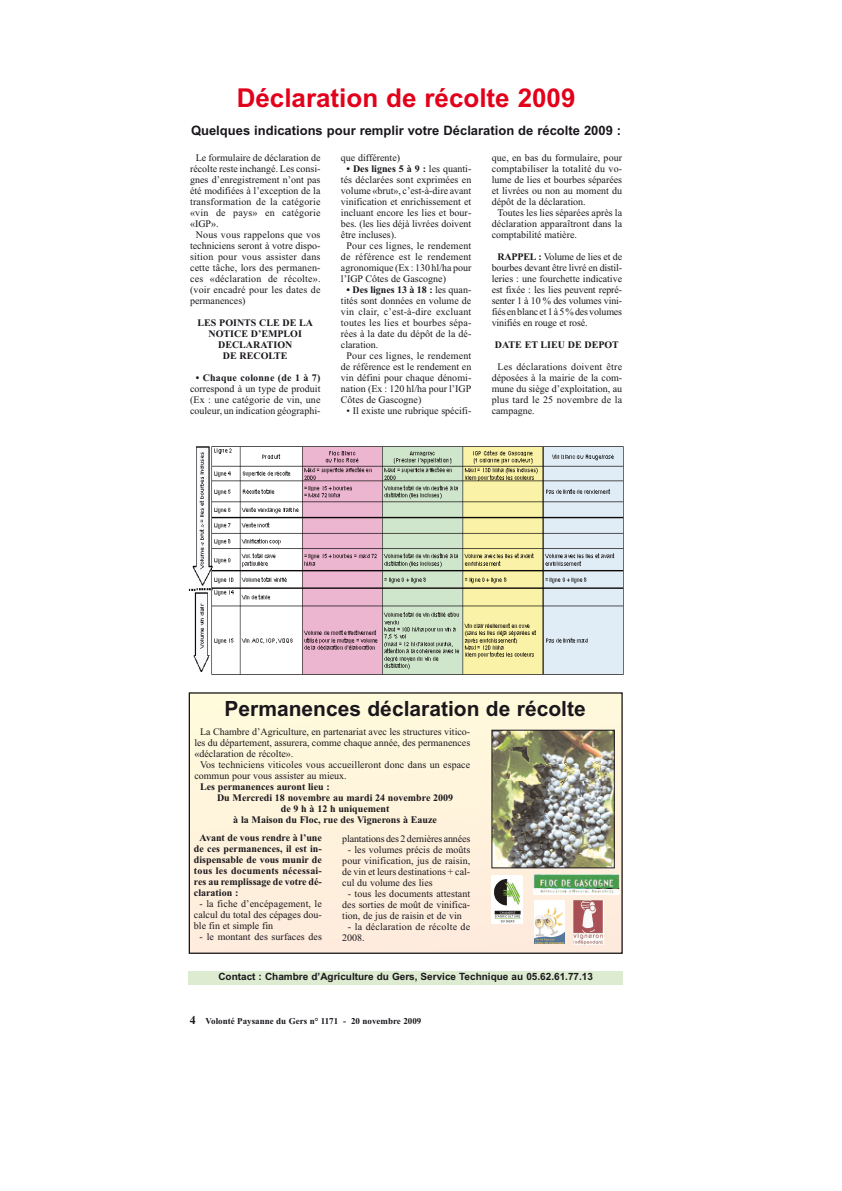
<style>
.page{position:relative;width:842px;height:1191px;background:#fff}
.page>*{position:absolute;margin:0;border:0;box-sizing:border-box;transform-origin:0 0}
.t1{font:700 26px "Arial";color:#e2001a}
.t2{font:700 21px "Arial";color:#1a171c}
.t3{font:700 13px "Arial";color:#1a171c}
.t4{font:10px/11px "Times New Roman";color:#1a171c;text-align:justify}
.t5{font:700 10px/11px "Times New Roman";color:#1a171c;text-align:center}
.t6{font:10px/11px "Times New Roman";letter-spacing:.02em;color:#1a171c}
.t7{font:700 10px "Arial";color:#1a171c}
.t8{font:700 10px "Times New Roman";letter-spacing:.02em;color:#1a171c}
.t9{font:700 9px "Times New Roman";color:#1a171c}
.s1{font-weight:400}
.s2{font-weight:700}
.s3{font-size:12px}
</style>
<div class="page">
<div style="left:191px;top:694px;width:430px;height:258px;background:#fff3dc"></div>
<div style="left:189px;top:692px;width:434px;height:262px;border:1px solid #1a171c"></div>
<svg style="left:573px;top:901px;width:1px;height:43px"></svg>
<img style="left:574px;top:901px;width:29px;height:43px">
<div style="left:534px;top:900px;width:30px;height:44px;background:#fff"></div>
<img style="left:534px;top:907px;width:30px;height:37px">
<div style="left:534px;top:875px;width:86px;height:20px;background:#fff"></div>
<img style="left:534px;top:875px;width:86px;height:18px">
<div style="left:492px;top:876px;width:30px;height:48px;background:#fff"></div>
<img style="left:494px;top:879px;width:27px;height:44px">
<img style="left:494px;top:732px;width:119px;height:134px">
<div style="left:492px;top:730px;width:123px;height:138px;border:1px solid #1a171c"></div>
<img style="left:188px;top:446px;width:436px;height:229px">
<div style="left:189px;top:971px;width:434px;height:14px;background:#ddebd1"></div>
<h1 class="t1" style="left:237px;top:88px;width:340px">Déclaration de récolte 2009</h1>
<h3 class="t3" style="left:191px;top:125px;width:432px">Quelques indications pour remplir votre Déclaration de récolte 2009 :</h3>
<p class="t4" style="left:196px;top:153px;width:126px">Le formulaire de déclaration de</p>
<p class="t4" style="left:190px;top:164px;width:132px">récolte reste inchangé. Les consi-</p>
<p class="t4" style="left:190px;top:175px;width:132px">gnes d’enregistrement n’ont pas</p>
<p class="t4" style="left:190px;top:186px;width:132px">été modifiées à l’exception de la</p>
<p class="t6" style="left:190px;top:197px;width:132px">transformation de la catégorie</p>
<p class="t6" style="left:190px;top:208px;width:132px">«vin de pays» en catégorie</p>
<p class="t4" style="left:190px;top:219px;width:30px">«IGP».</p>
<p class="t6" style="left:196px;top:230px;width:126px">Nous vous rappelons que vos</p>
<p class="t4" style="left:190px;top:241px;width:132px">techniciens seront à votre dispo-</p>
<p class="t6" style="left:190px;top:252px;width:132px">sition pour vous assister dans</p>
<p class="t4" style="left:190px;top:263px;width:132px">cette tâche, lors des permanen-</p>
<p class="t6" style="left:190px;top:274px;width:132px">ces «déclaration de récolte».</p>
<p class="t4" style="left:190px;top:285px;width:132px">(voir encadré pour les dates de</p>
<p class="t4" style="left:190px;top:296px;width:57px">permanences)</p>
<p class="t5" style="left:198px;top:318px;width:117px">LES POINTS CLE DE LA<br>NOTICE D’EMPLOI<br>DECLARATION<br>DE RECOLTE</p>
<p class="t8" style="left:196px;top:374px;width:126px">• Chaque colonne (de 1 à 7)</p>
<p class="t4" style="left:190px;top:384px;width:132px">correspond à un type de produit (Ex : une catégorie de vin, une couleur, un indication géographi-</p>
<p class="t4" style="left:341px;top:153px;width:61px">que différente)</p>
<p class="t5" style="left:347px;top:164px;width:126px">• Des lignes 5 à 9 : <span class="s1">les quanti-</span></p>
<p class="t4" style="left:341px;top:175px;width:132px">tés déclarées sont exprimées en</p>
<p class="t4" style="left:341px;top:186px;width:132px">volume «brut», c’est-à-dire avant</p>
<p class="t4" style="left:341px;top:197px;width:132px">vinification et enrichissement et</p>
<p class="t4" style="left:341px;top:208px;width:132px">incluant encore les lies et bour-</p>
<p class="t4" style="left:341px;top:219px;width:132px">bes. (les lies déjà livrées doivent</p>
<p class="t4" style="left:341px;top:230px;width:57px">être incluses).</p>
<p class="t6" style="left:347px;top:241px;width:126px">Pour ces lignes, le rendement</p>
<p class="t6" style="left:341px;top:252px;width:132px">de référence est le rendement</p>
<p class="t4" style="left:341px;top:263px;width:132px">agronomique (Ex : 130 hl/ha pour</p>
<p class="t4" style="left:341px;top:274px;width:107px">l’IGP Côtes de Gascogne)</p>
<p class="t5" style="left:347px;top:285px;width:126px">• Des lignes 13 à 18 : <span class="s1">les quan-</span></p>
<p class="t4" style="left:341px;top:296px;width:132px">tités sont données en volume de</p>
<p class="t6" style="left:341px;top:307px;width:132px">vin clair, c’est-à-dire excluant</p>
<p class="t6" style="left:341px;top:318px;width:132px">toutes les lies et bourbes sépa-</p>
<p class="t4" style="left:341px;top:329px;width:132px">rées à la date du dépôt de la dé-</p>
<p class="t4" style="left:341px;top:340px;width:39px">claration.</p>
<p class="t6" style="left:347px;top:351px;width:126px">Pour ces lignes, le rendement</p>
<p class="t4" style="left:341px;top:362px;width:132px">de référence est le rendement en</p>
<p class="t4" style="left:341px;top:373px;width:132px">vin défini pour chaque dénomi-</p>
<p class="t4" style="left:341px;top:384px;width:132px">nation (Ex : 120 hl/ha pour l’IGP</p>
<p class="t4" style="left:341px;top:395px;width:82px">Côtes de Gascogne)</p>
<p class="t4" style="left:347px;top:406px;width:126px">• Il existe une rubrique spécifi-</p>
<p class="t4" style="left:492px;top:153px;width:132px">que, en bas du formulaire, pour</p>
<p class="t4" style="left:492px;top:164px;width:132px">comptabiliser la totalité du vo-</p>
<p class="t4" style="left:492px;top:175px;width:132px">lume de lies et bourbes séparées</p>
<p class="t4" style="left:492px;top:186px;width:132px">et livrées ou non au moment du</p>
<p class="t4" style="left:492px;top:197px;width:96px">dépôt de la déclaration.</p>
<p class="t4" style="left:497px;top:208px;width:126px">Toutes les lies séparées après la</p>
<p class="t4" style="left:492px;top:219px;width:132px">déclaration apparaîtront dans la</p>
<p class="t4" style="left:492px;top:230px;width:87px">comptabilité matière.</p>
<p class="t4" style="left:492px;top:252px;width:132px;text-indent:6px"><span class="s2">RAPPEL :</span> Volume de lies et de bourbes devant être livré en distil&shy;leries : une fourchette indicative est fixée : les lies peuvent repré&shy;senter 1 à 10 % des volumes vini&shy;fiés en blanc et 1 à 5 % des volumes vinifiés en rouge et rosé.</p>
<p class="t5" style="left:495px;top:340px;width:125px">DATE ET LIEU DE DEPOT</p>
<p class="t4" style="left:492px;top:362px;width:132px;text-indent:6px">Les déclarations doivent être déposées à la mairie de la com&shy;mune du siège d’exploitation, au plus tard le 25 novembre de la campagne.</p>
<h2 class="t2" style="left:225px;top:701px;width:363px">Permanences déclaration de récolte</h2>
<p class="t4" style="left:200px;top:727px;width:272px">La Chambre d’Agriculture, en partenariat avec les structures vitico-</p>
<p class="t4" style="left:194px;top:738px;width:277px">les du département, assurera, comme chaque année, des permanences</p>
<p class="t4" style="left:194px;top:749px;width:101px">«déclaration de récolte».</p>
<p class="t4" style="left:200px;top:760px;width:272px">Vos techniciens viticoles vous accueilleront donc dans un espace</p>
<p class="t4" style="left:194px;top:771px;width:154px">commun pour vous assister au mieux.</p>
<p class="t5" style="left:200px;top:782px;width:131px">Les permanences auront lieu :</p>
<p class="t5" style="left:217px;top:793px;width:238px">Du Mercredi 18 novembre au mardi 24 novembre 2009</p>
<p class="t5" style="left:281px;top:804px;width:110px">de 9 h à 12 h uniquement</p>
<p class="t5" style="left:233px;top:815px;width:205px">à la Maison du Floc, rue des Vignerons à Eauze</p>
<p class="t5" style="left:194px;top:834px;width:129px;text-align:justify;text-indent:6px">Avant de vous rendre à l’une de ces permanences, il est in&shy;dispensable de vous munir de tous les documents nécessai&shy;res au remplissage de votre dé&shy;claration :</p>
<p class="t4" style="left:194px;top:899px;width:129px;text-indent:6px">- la fiche d’encépagement, le calcul du total des cépages dou&shy;ble fin et simple fin</p>
<p class="t4" style="left:200px;top:932px;width:124px">- le montant des surfaces des</p>
<p class="t4" style="left:342px;top:834px;width:129px">plantations des 2 dernières années</p>
<p class="t4" style="left:342px;top:845px;width:129px;text-indent:6px">- les volumes précis de moûts pour vinification, jus de raisin, de vin et leurs destinations + cal&shy;cul du volume des lies</p>
<p class="t4" style="left:342px;top:889px;width:129px;text-indent:6px">- tous les documents attestant des sorties de moût de vinifica&shy;tion, de jus de raisin et de vin</p>
<p class="t6" style="left:342px;top:922px;width:129px;text-indent:6px">- la déclaration de récolte de<br>2008.</p>
<p class="t7" style="left:218px;top:973px;width:376px">Contact : Chambre d’Agriculture du Gers, Service Technique au 05.62.61.77.13</p>
<p class="t9" style="left:190px;top:1018px;width:233px"><span class="s3">4</span> Volonté Paysanne du Gers n° 1171 - 20 novembre 2009</p>
</div>
